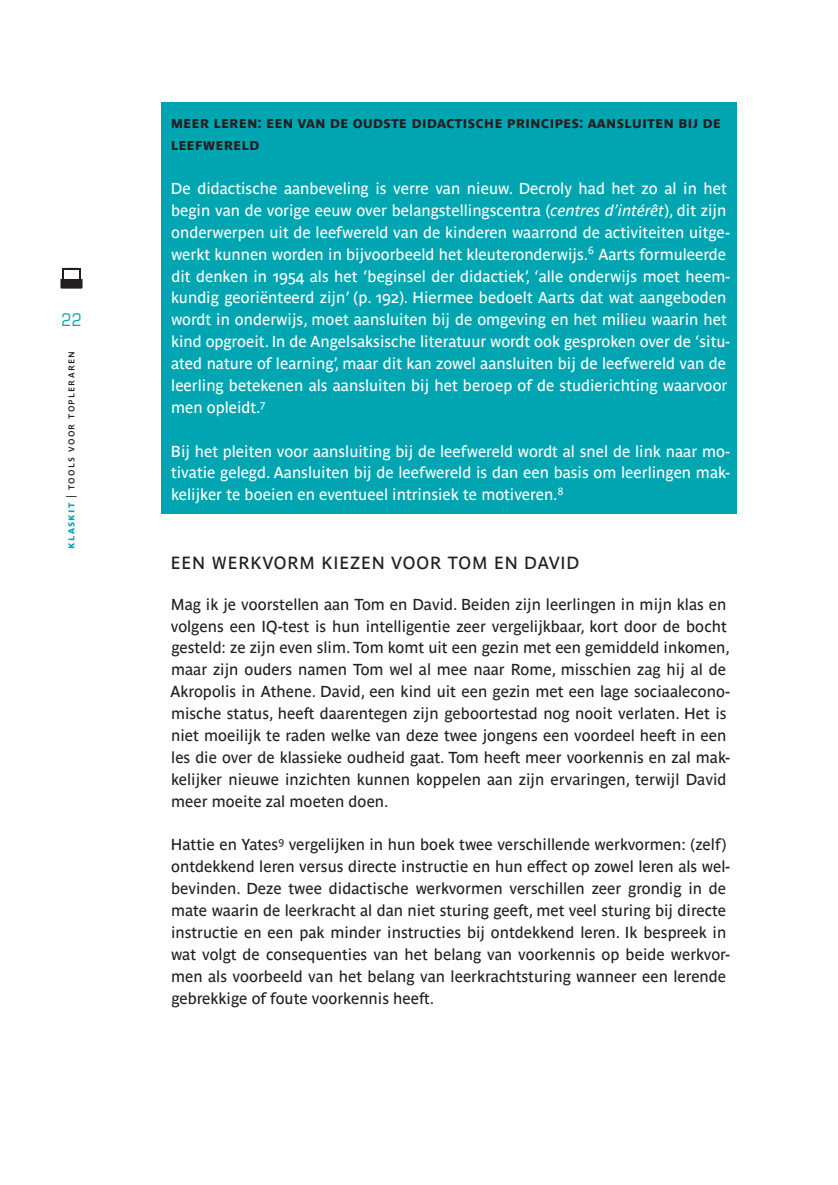
<style>
.page{position:relative;width:838px;height:1185px;background:#fff}
.page>*{position:absolute;margin:0;border:0;box-sizing:border-box;transform-origin:0 0}
.t1{font:17.5px "Parisine Ptf";letter-spacing:.05em;color:#231f20}
.t2{font:condensed 17.5px "Eurostile";color:#00a5b2}
.t3{font:15.75px/21.9px "Parisine Ptf";color:#231f20}
.t4{font:15.75px/21.9px "Parisine Ptf";color:#fff}
.t5{font:700 15.75px/21.9px "Parisine Ptf";color:#231f20}
.t6{font:10.5px "Parisine Ptf";letter-spacing:.115em;color:#231f20}
.s1{font-weight:700;color:#00a5b2}
.s2{font-style:italic}
</style>
<div class="page">
<div style="left:161px;top:102px;width:575px;height:61px;background:#00a5b2"></div>
<div style="left:161px;top:146px;width:575px;height:39px;background:#00a5b2"></div>
<div style="left:161px;top:172px;width:575px;height:254px;background:#00a5b2"></div>
<div style="left:161px;top:413px;width:575px;height:35px;background:#00a5b2"></div>
<div style="left:161px;top:435px;width:575px;height:78px;background:#00a5b2"></div>
<svg style="left:60px;top:268px;width:22px;height:21px"></svg>
<p class="t2" style="left:61px;top:309px;width:21px">22</p>
<p class="t6" style="left:63px;top:548px;width:199px;rotate:-90deg"><span class="s1">klaskit</span> | tools voor topleraren</p>
<p class="t5" style="left:171px;top:110px;width:552px">Meer leren: Een van de oudste didactisch e principes: aansluiten bij de leefwereld</p>
<p class="t4" style="left:171px;top:176px;width:560px">De didactische aanbeveling is verre van nieuw. Decroly had het zo al in het begin van de vorige eeuw over belangstellingscentra (<span class="s2">centres d’intérêt</span>), dit zijn onderwerpen uit de leefwereld van de kinderen waarrond de activiteiten uitge&shy;werkt kunnen worden in bijvoorbeeld het kleuteronderwijs.<sup>6</sup> Aarts formuleerde dit denken in 1954 als het ‘beginsel der didactiek’, ‘alle onderwijs moet heem&shy;kundig georiënteerd zijn’ (p. 192). Hiermee bedoelt Aarts dat wat aangeboden wordt in onderwijs, moet aansluiten bij de omgeving en het milieu waarin het kind opgroeit. In de Angelsaksische literatuur wordt ook gesproken over de ‘situ&shy;ated nature of learning’, maar dit kan zowel aansluiten bij de leefwereld van de leerling betekenen als aansluiten bij het beroep of de studierichting waarvoor men opleidt.<sup>7</sup></p>
<p class="t4" style="left:171px;top:439px;width:560px;text-align:justify">Bij het pleiten voor aansluiting bij de leefwereld wordt al snel de link naar mo&shy;tivatie gelegd. Aansluiten bij de leefwereld is dan een basis om leerlingen mak&shy;kelijker te boeien en eventueel intrinsiek te motiveren.<sup>8</sup></p>
<p class="t1" style="left:171px;top:550px;width:410px">EEN WERKVORM KIEZEN VOOR TOM EN DAVID</p>
<p class="t3" style="left:170px;top:592px;width:561px">Mag ik je voorstellen aan Tom en David. Beiden zijn leerlingen in mijn klas en volgens een IQ-test is hun intelligentie zeer vergelijkbaar, kort door de bocht gesteld: ze zijn even slim. Tom komt uit een gezin met een gemiddeld inkomen, maar zijn ouders namen Tom wel al mee naar Rome, misschien zag hij al de Akropolis in Athene. David, een kind uit een gezin met een lage sociaalecono&shy;mische status, heeft daarentegen zijn geboortestad nog nooit verlaten. Het is niet moeilijk te raden welke van deze twee jongens een voordeel heeft in een les die over de klassieke oudheid gaat. Tom heeft meer voorkennis en zal mak&shy;kelijker nieuwe inzichten kunnen koppelen aan zijn ervaringen, terwijl David meer moeite zal moeten doen.</p>
<p class="t3" style="left:171px;top:832px;width:560px">Hattie en Yates<sup>9</sup> vergelijken in hun boek twee verschillende werkvormen: (zelf) ontdekkend leren versus directe instructie en hun effect op zowel leren als wel&shy;bevinden. Deze twee didactische werkvormen verschillen zeer grondig in de mate waarin de leerkracht al dan niet sturing geeft, met veel sturing bij directe instructie en een pak minder instructies bij ontdekkend leren. Ik bespreek in wat volgt de consequenties van het belang van voorkennis op beide werkvor&shy;men als voorbeeld van het belang van leerkrachtsturing wanneer een lerende gebrekkige of foute voorkennis heeft.</p>
</div>
